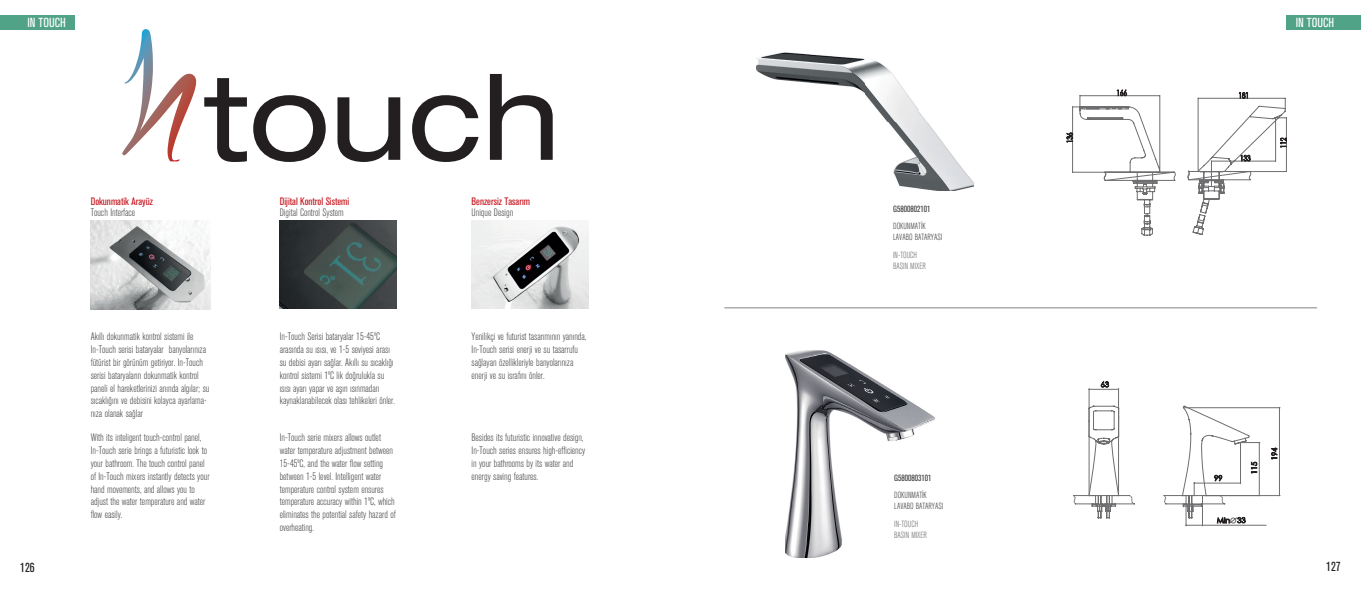
<style>
.page{position:relative;width:1361px;height:596px;background:#fff}
.page>*{position:absolute;margin:0;border:0;box-sizing:border-box;transform-origin:0 0}
.İÇ_KAPAK_2__BAŞLIK{font:13px "Akzidenz Grotesk BE Cn Ti";color:#fff}
.t1{font:13px "Akzidenz Grotesk BE Cn Ti";color:#231f20}
.t2{font:300 condensed 10.7px/12.8px "Akzidenz";color:#3e3e3f}
.t3{font:10.7px "Akzidenz Grotesk BE Cn Ti";color:#c4121a}
.t4{font:300 condensed 8.9px "Akzidenz Grotesk BE";color:#3e3e3f}
.t5{font:300 condensed 8.9px "Akzidenz Grotesk BE";color:#6c6d70}
.t6{font:8.9px "Akzidenz Grotesk BE Cn Ti";color:#3e3e3f}
</style>
<div class="page">
<div style="left:0;top:15px;width:74px;height:14px;background:#51a387"></div>
<svg style="left:122px;top:29px;width:74px;height:132px"></svg>
<svg style="left:204px;top:78px;width:43px;height:84px"></svg>
<svg style="left:253px;top:95px;width:73px;height:67px"></svg>
<svg style="left:337px;top:97px;width:63px;height:65px"></svg>
<svg style="left:412px;top:95px;width:66px;height:67px"></svg>
<svg style="left:490px;top:74px;width:63px;height:86px"></svg>
<img style="left:91px;top:220px;width:120px;height:89px">
<img style="left:280px;top:221px;width:116px;height:87px">
<img style="left:471px;top:220px;width:117px;height:88px">
<div style="left:1286px;top:15px;width:75px;height:14px;background:#51a387"></div>
<img style="left:756px;top:52px;width:218px;height:138px">
<svg style="left:1066px;top:89px;width:221px;height:146px"></svg>
<img style="left:785px;top:350px;width:149px;height:207px">
<hr style="left:1279px;top:407px;width:1px;height:88px;background:#6e6e70">
<hr style="left:1206px;top:495px;width:74px;height:1px;background:#6e6e70">
<hr style="left:1183px;top:407px;width:97px;height:1px;background:#6e6e70">
<svg style="left:1073px;top:381px;width:205px;height:145px"></svg>
<hr style="left:724px;top:307px;width:593px;height:1px;background:#808285">
<p class="İÇ_KAPAK_2__BAŞLIK" style="left:27px;top:15px;width:40px">IN TOUCH</p>
<p class="t3" style="left:91px;top:195px;width:64px">Dokunmatik Arayüz</p>
<p class="t2" style="left:91px;top:206px;width:46px">Touch Interface</p>
<p class="t2" style="left:91px;top:330px;width:120px">Akıllı dokunmatik kontrol sistemi ile In-Touch serisi bataryalar banyolarınıza fütürist bir görünüm getiriyor. In-Touch serisi bataryaların dokunmatik kontrol paneli el hareketlerinizi anında algılar; su sıcaklığını ve debisini kolayca ayarlama&shy;nıza olanak sağlar</p>
<p class="t2" style="left:91px;top:431px;width:120px">With its inteligent touch-control panel, In-Touch serie brings a futuristic look to your bathroom. The touch control panel of In-Touch mixers instantly detects your hand movements, and allows you to adjust the water temperature and water flow easily.</p>
<p class="t3" style="left:280px;top:195px;width:71px">Dijital Kontrol Sistemi</p>
<p class="t2" style="left:280px;top:206px;width:65px">Digital Control System</p>
<p class="t2" style="left:280px;top:330px;width:117px">In-Touch Serisi bataryalar 15-45ºC arasında su ısısı, ve 1-5 seviyesi arası su debisi ayarı sağlar. Akıllı su sıcaklığı kontrol sistemi 1ºC lik doğrulukla su ısısı ayarı yapar ve aşırı ısınmadan kaynaklanabilecek olası tehlikeleri önler.</p>
<p class="t2" style="left:280px;top:431px;width:117px">In-Touch serie mixers allows outlet water temperature adjustment between 15-45ºC, and the water flow setting between 1-5 level. Intelligent water temperature control system ensures temperature accuracy within 1ºC, which eliminates the potential safety hazard of overheating.</p>
<p class="t3" style="left:471px;top:195px;width:60px">Benzersiz Tasarım</p>
<p class="t2" style="left:471px;top:206px;width:43px">Unique Design</p>
<p class="t2" style="left:471px;top:330px;width:116px">Yenilikçi ve futurist tasarımının yanında, In-Touch serisi enerji ve su tasarrufu sağlayan özellikleriyle banyolarınıza enerji ve su israfını önler.</p>
<p class="t2" style="left:471px;top:431px;width:115px">Besides its futuristic innovative design, In-Touch series ensures high-efficiency in your bathrooms by its water and energy saving features.</p>
<p class="t6" style="left:893px;top:204px;width:39px">G5800802101</p>
<p class="t4" style="left:893px;top:221px;width:34px">DOKUNMATİK</p>
<p class="t4" style="left:893px;top:232px;width:51px">LAVABO BATARYASI</p>
<p class="t5" style="left:893px;top:250px;width:25px">IN-TOUCH</p>
<p class="t5" style="left:893px;top:261px;width:34px">BASIN MIXER</p>
<p class="t6" style="left:894px;top:472px;width:39px">G5800803101</p>
<p class="t5" style="left:894px;top:519px;width:25px">IN-TOUCH</p>
<p class="t5" style="left:894px;top:529px;width:34px">BASIN MIXER</p>
<p class="t4" style="left:894px;top:490px;width:34px">DOKUNMATİK</p>
<p class="t4" style="left:894px;top:501px;width:51px">LAVABO BATARYASI</p>
<p class="İÇ_KAPAK_2__BAŞLIK" style="left:1295px;top:15px;width:40px">IN TOUCH</p>
<p class="t1" style="left:20px;top:559px;width:16px">126</p>
<p class="t1" style="left:1326px;top:559px;width:16px">127</p>
</div>
